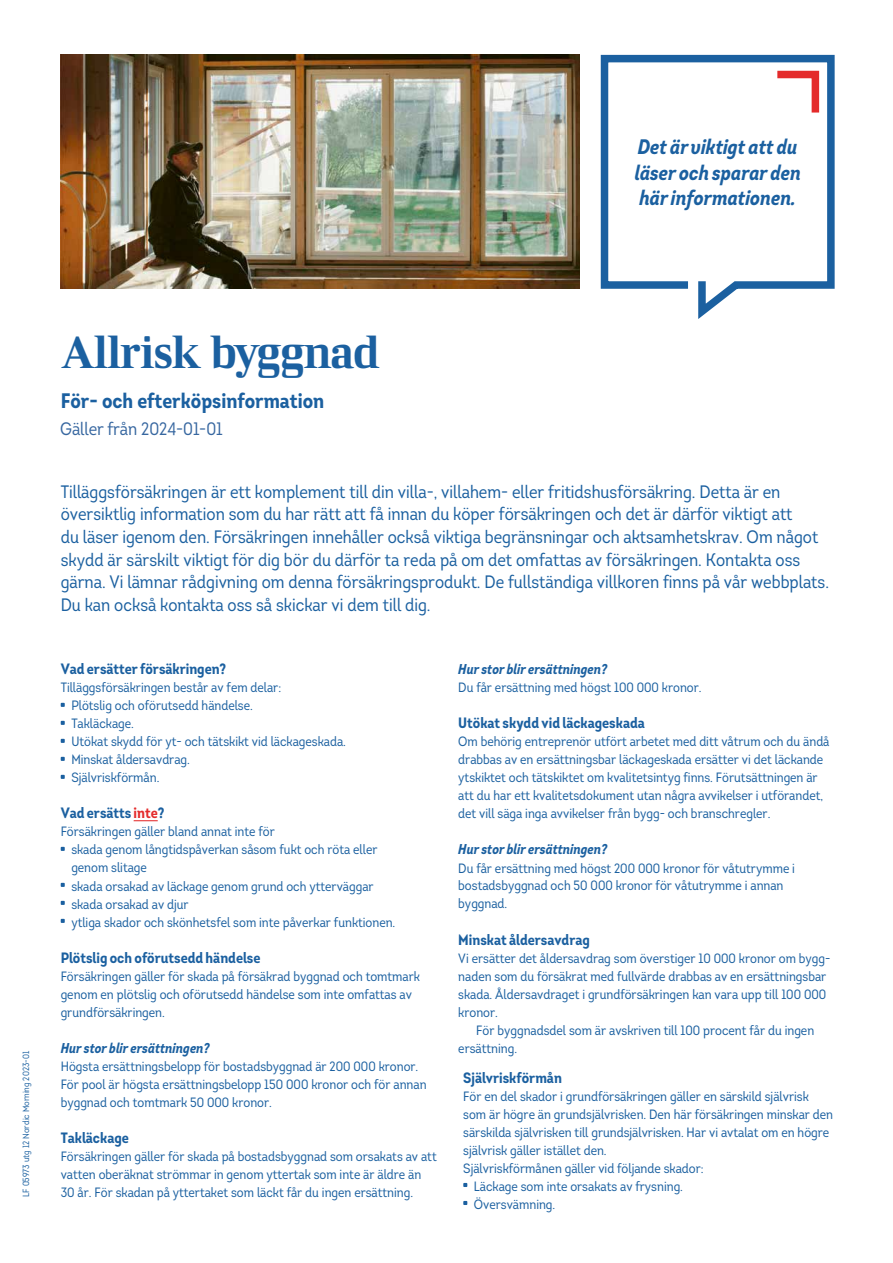
<style>
.page{position:relative;width:893px;height:1263px;background:#fff}
.page>*{position:absolute;margin:0;border:0;box-sizing:border-box;transform-origin:0 0}
.t1{font:45px "LF Rubrik 2";letter-spacing:-.03em;color:#1b60a0}
.t2{font:italic 700 21px/25.5px "Intro Cond";color:#1b60a0}
.t3{font:700 21px "Intro Cond UDP";color:#1b60a0}
.t4{font:18px/22.5px "Intro Cond UDP";color:#1b60a0}
.t5{font:18px "Intro Cond";color:#3767a0}
.t6{font:700 15px "Intro Cond UDP";color:#1b60a0}
.t7{font:italic 700 14.25px "Intro Cond UDP";color:#1b60a0}
.t8{font:13.5px/18px "Intro Cond UDP";color:#1b60a0}
.t9{font:9px "Intro Cond UDP";color:#1b60a0}
.s1{color:#e42b2b}
</style>
<div class="page">
<svg style="left:134px;top:820px;width:24px;height:1px"></svg>
<svg style="left:61px;top:703px;width:4px;height:4px"></svg>
<svg style="left:61px;top:721px;width:4px;height:4px"></svg>
<svg style="left:61px;top:739px;width:4px;height:4px"></svg>
<svg style="left:61px;top:757px;width:4px;height:4px"></svg>
<svg style="left:61px;top:775px;width:4px;height:4px"></svg>
<svg style="left:61px;top:847px;width:4px;height:4px"></svg>
<svg style="left:61px;top:883px;width:4px;height:4px"></svg>
<svg style="left:61px;top:901px;width:4px;height:4px"></svg>
<svg style="left:61px;top:919px;width:4px;height:4px"></svg>
<img style="left:61px;top:55px;width:518px;height:234px">
<svg style="left:600px;top:54px;width:235px;height:265px"></svg>
<svg style="left:770px;top:67px;width:53px;height:53px"></svg>
<svg style="left:463px;top:1183px;width:4px;height:4px"></svg>
<svg style="left:463px;top:1201px;width:4px;height:4px"></svg>
<p class="t2" style="left:635px;top:134px;width:168px">Det är viktigt att du läser och sparar den här informationen.</p>
<p class="t9" style="left:21px;top:1196px;width:147px;rotate:-90deg">LF 05973 utg 12 Nordic Morning 2023-01</p>
<p class="t1" style="left:61px;top:325px;width:320px">Allrisk byggnad</p>
<p class="t3" style="left:61px;top:388px;width:265px">För- och efterköpsinformation</p>
<p class="t4" style="left:61px;top:415px;width:168px">Gäller från 2023-08-01</p>
<p class="t5" style="left:60px;top:418px;width:164px">Gäller från 2024-01-01</p>
<p class="t4" style="left:61px;top:480px;width:770px">Tilläggsförsäkringen är ett komplement till din villa-, villahem- eller fritidshusförsäkring. Detta är en översiktlig information som du har rätt att få innan du köper försäkringen och det är därför viktigt att<br>du läser igenom den. Försäkringen innehåller också viktiga begränsningar och aktsamhetskrav. Om något skydd är särskilt viktigt för dig bör du därför ta reda på om det omfattas av försäkringen. Kontakta oss gärna. Vi lämnar rådgivning om denna försäkringsprodukt. De fullständiga villkoren finns på vår webbplats.<br>Du kan också kontakta oss så skickar vi dem till dig.</p>
<p class="t6" style="left:61px;top:660px;width:167px">Vad ersätter försäkringen?</p>
<p class="t8" style="left:71px;top:679px;width:276px;text-indent:-11px">Tilläggsförsäkringen består av fem delar:<br>Plötslig och oförutsedd händelse.<br>Takläckage.<br>Utökat skydd för yt- och tätskikt vid läckageskada.<br>Minskat åldersavdrag.<br>Självriskförmån.</p>
<p class="t6" style="left:61px;top:804px;width:105px">Vad ersätts <span class="s1">inte</span>?</p>
<p class="t8" style="left:71px;top:823px;width:325px;text-indent:-11px">Försäkringen gäller bland annat inte för<br>skada genom långtidspåverkan såsom fukt och röta eller genom slitage<br>skada orsakad av läckage genom grund och ytterväggar skada orsakad av djur<br>ytliga skador och skönhetsfel som inte påverkar funktionen.</p>
<p class="t6" style="left:61px;top:948px;width:201px">Plötslig och oförutsedd händelse</p>
<p class="t8" style="left:61px;top:967px;width:361px">Försäkringen gäller för skada på försäkrad byggnad och tomtmark genom en plötslig och oförutsedd händelse som inte omfattas av grundförsäkringen.</p>
<p class="t7" style="left:61px;top:1039px;width:151px">Hur stor blir ersättningen?</p>
<p class="t8" style="left:61px;top:1057px;width:367px">Högsta ersättningsbelopp för bostadsbyggnad är 200 000 kronor.<br>För pool är högsta ersättningsbelopp 150 000 kronor och för annan byggnad och tomtmark 50 000 kronor.</p>
<p class="t6" style="left:61px;top:1128px;width:70px">Takläckage</p>
<p class="t8" style="left:61px;top:1147px;width:377px">Försäkringen gäller för skada på bostadsbyggnad som orsakats av att vatten oberäknat strömmar in genom yttertak som inte är äldre än<br>30 år. För skadan på yttertaket som läckt får du ingen ersättning.</p>
<p class="t7" style="left:458px;top:661px;width:151px">Hur stor blir ersättningen?</p>
<p class="t8" style="left:458px;top:679px;width:245px">Du får ersättning med högst 100 000 kronor.</p>
<p class="t6" style="left:458px;top:714px;width:188px">Utökat skydd vid läckageskada</p>
<p class="t8" style="left:458px;top:733px;width:373px">Om behörig entreprenör utfört arbetet med ditt våtrum och du ändå drabbas av en ersättningsbar läckageskada ersätter vi det läckande ytskiktet och tätskiktet om kvalitetsintyg finns. Förutsättningen är att du har ett kvalitetsdokument utan några avvikelser i utförandet, det vill säga inga avvikelser från bygg- och branschregler.</p>
<p class="t7" style="left:458px;top:841px;width:151px">Hur stor blir ersättningen?</p>
<p class="t8" style="left:458px;top:859px;width:338px">Du får ersättning med högst 200 000 kronor för våtutrymme i bostadsbyggnad och 50 000 kronor för våtutrymme i annan byggnad.</p>
<p class="t6" style="left:458px;top:930px;width:133px">Minskat åldersavdrag</p>
<p class="t8" style="left:458px;top:949px;width:374px">Vi ersätter det åldersavdrag som överstiger 10 000 kronor om bygg-</p>
<p class="t8" style="left:458px;top:967px;width:369px">naden som du försäkrat med fullvärde drabbas av en ersättningsbar</p>
<p class="t8" style="left:458px;top:985px;width:369px">skada. Åldersavdraget i grundförsäkringen kan vara upp till 100 000</p>
<p class="t8" style="left:458px;top:1003px;width:41px">kronor.</p>
<p class="t8" style="left:476px;top:1021px;width:339px">För byggnadsdel som är avskriven till 100 procent får du ingen</p>
<p class="t8" style="left:458px;top:1039px;width:60px">ersättning.</p>
<p class="t6" style="left:463px;top:1068px;width:100px">Självriskförmån</p>
<p class="t8" style="left:463px;top:1087px;width:347px">För en del skador i grundförsäkringen gäller en särskild självrisk</p>
<p class="t8" style="left:463px;top:1105px;width:371px">som är högre än grundsjälvrisken. Den här försäkringen minskar den</p>
<p class="t8" style="left:463px;top:1123px;width:367px">särskilda självrisken till grundsjälvrisken. Har vi avtalat om en högre</p>
<p class="t8" style="left:463px;top:1141px;width:145px">självrisk gäller istället den.</p>
<p class="t8" style="left:463px;top:1159px;width:242px">Självriskförmånen gäller vid följande skador:</p>
<p class="t8" style="left:474px;top:1177px;width:211px">Läckage som inte orsakats av frysning.</p>
<p class="t8" style="left:474px;top:1195px;width:83px">Översvämning.</p>
</div>
